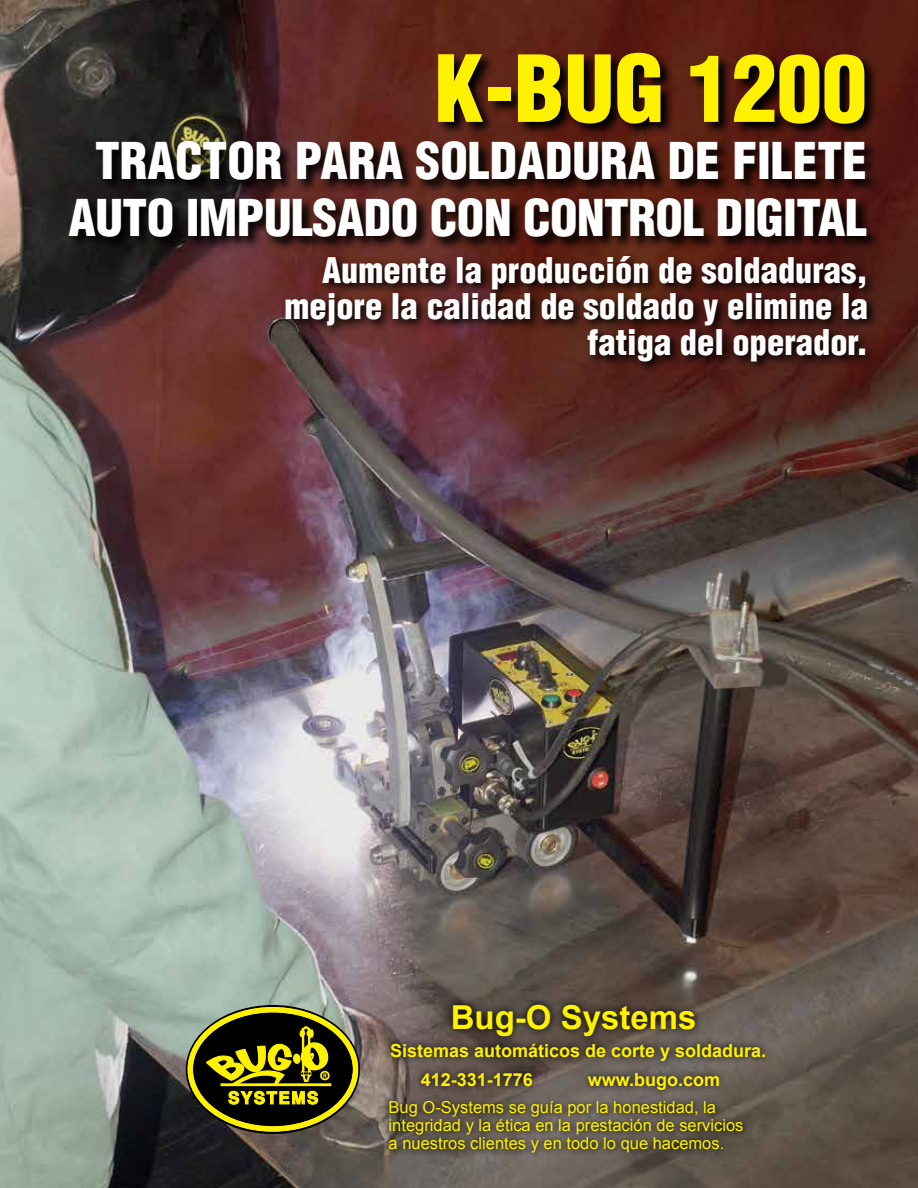
<style>
.page{position:relative;width:918px;height:1188px;background:#fff}
.page>*{position:absolute;margin:0;border:0;box-sizing:border-box;transform-origin:0 0}
.t1{font:90px "Switzerland Cond Black Plain";color:#fff200}
.t2{font:49.5px/57px "Switzerland Cond Black Plain";letter-spacing:-.01em;color:#fff;text-align:center}
.t3{font:34.5px/36px "Switzerland Cond Black Plain";color:#fff;text-align:right}
.t4{font:700 33px "Arial";color:#fff200}
.t5{font:700 18px/29.5px "Arial";color:#fff200}
.t6{font:16.5px/18px "Arial";color:#fff200}
</style>
<div class="page">
<img style="left:0;top:0;width:918px;height:1188px">
<svg style="left:68px;top:51px;width:813px;height:201px;background:#361813"></svg>
<svg style="left:281px;top:252px;width:598px;height:121px;background:#451c18"></svg>
<svg style="left:445px;top:996px;width:258px;height:39px;background:#433a34"></svg>
<svg style="left:383px;top:1035px;width:390px;height:33px;background:#564c47"></svg>
<svg style="left:413px;top:1065px;width:314px;height:30px;background:#5d534e"></svg>
<svg style="left:383px;top:1095px;width:367px;height:64px;background:#59524c"></svg>
<svg style="left:190px;top:1010px;width:166px;height:119px;background:#2d2b00"></svg>
<div style="left:188px;top:1007px;width:170px;height:125px;border:5px solid #fff200;border-radius:50%"></div>
<svg style="left:205px;top:1026px;width:126px;height:86px;background:#565200"></svg>
<h1 class="t1" style="left:434px;top:33px;width:434px">K-BUG 1200</h1>
<h2 class="t2" style="left:68px;top:132px;width:800px">TRACTOR PARA SOLDADURA DE FILETE<br>AUTO IMPULSADO CON CONTROL DIGITAL</h2>
<h3 class="t3" style="left:285px;top:252px;width:585px">Aumente la producción de soldaduras, mejore la calidad de soldado y elimine la fatiga del operador.</h3>
<h3 class="t4" style="left:451px;top:995px;width:247px">Bug-O Systems</h3>
<p class="t5" style="left:421px;top:1036px;width:347px;text-indent:-31px">Sistemas automáticos de corte y soldadura.<br>412-331-1776</p>
<p class="t5" style="left:588px;top:1066px;width:134px">www.bugo.com</p>
<p class="t6" style="left:389px;top:1099px;width:356px">Bug O-Systems se guía por la honestidad, la integridad y la ética en la prestación de servicios a nuestros clientes y en todo lo que hacemos.</p>
</div>
